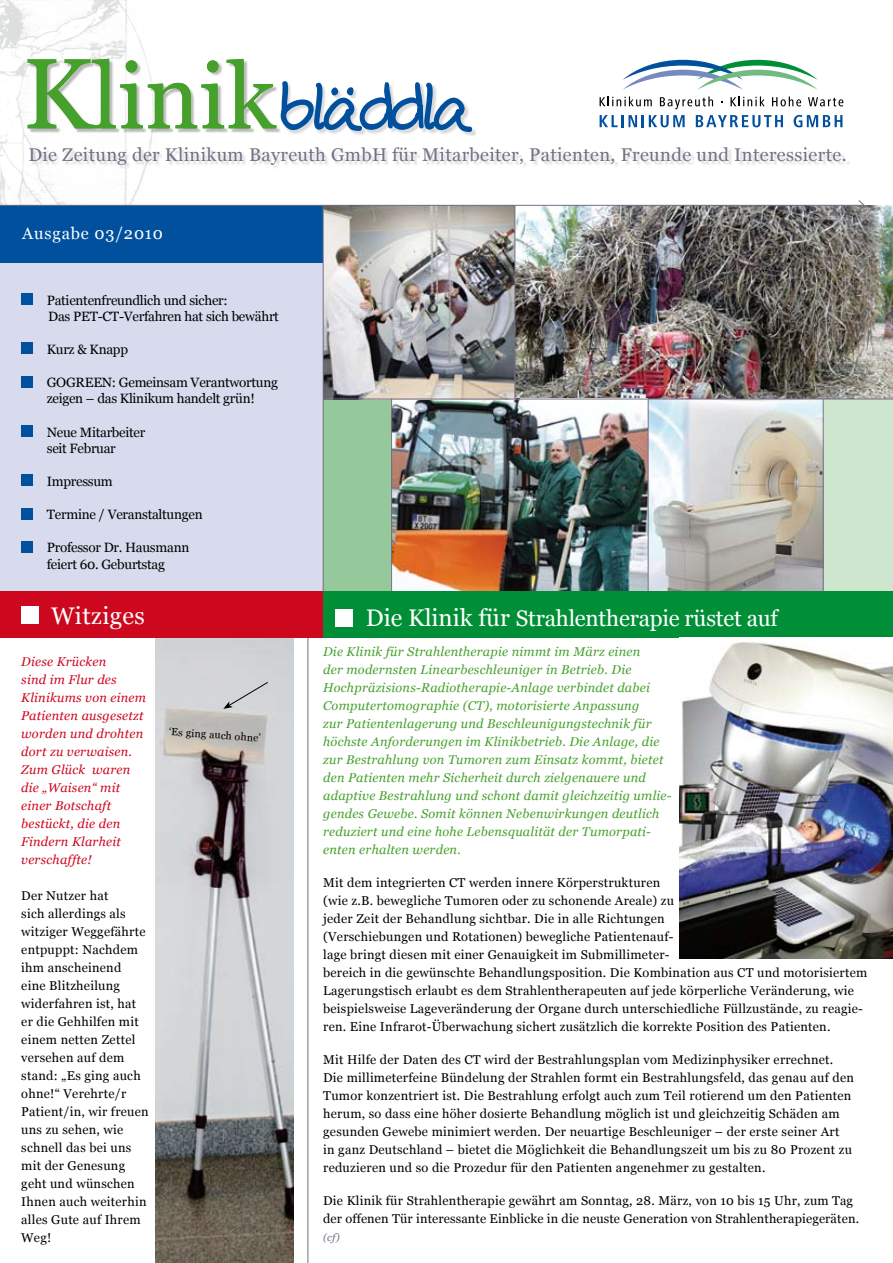
<style>
.page{position:relative;width:893px;height:1263px;background:#fff}
.page>*{position:absolute;margin:0;border:0;box-sizing:border-box;transform-origin:0 0}
.t1{font:91.95px "Georgia";color:#45a12b}
.t2{font:24px "Georgia";letter-spacing:.02em;color:#fff}
.t3{font:22.5px "Georgia";letter-spacing:-.01em;color:#fff}
.t4{font:18.45px "Georgia";letter-spacing:.02em;color:#736f85}
.t5{font:16.5px "Georgia";letter-spacing:.05em;color:#fff}
.t6{font:13.5px/16.2px "Georgia";letter-spacing:-.02em;color:#000}
.t7{font:12.75px/18px "Georgia";letter-spacing:.02em;color:#000}
.t8{font:italic 12.75px/18px "Georgia";letter-spacing:.02em;color:#45a12b}
.t9{font:italic 12.75px/18px "Georgia";letter-spacing:.02em;color:#cd071e}
.t10{font:10.5px "Georgia";color:#000}
.t11{font:italic 10.5px "Georgia";color:#736f85}
.s1{font-size:99.6px}
.s2{font-size:24px}
</style>
<div class="page">
<img style="left:156px;top:638px;width:137px;height:625px">
<hr style="left:308px;top:594px;width:1px;height:669px;background:#736f85">
<img style="left:0;top:0;width:158px;height:205px">
<div style="left:323px;top:206px;width:570px;height:385px;background:#cee5ce"></div>
<div style="left:0;top:205px;width:323px;height:392px;background:#d7dbed"></div>
<div style="left:323px;top:206px;width:200px;height:385px;background:#95c89a"></div>
<div style="left:0;top:205px;width:323px;height:57px;background:#00509d"></div>
<div style="left:21px;top:293px;width:12px;height:12px;background:#00509d"></div>
<div style="left:21px;top:343px;width:12px;height:11px;background:#00509d"></div>
<div style="left:21px;top:376px;width:12px;height:11px;background:#00509d"></div>
<div style="left:21px;top:425px;width:12px;height:12px;background:#00509d"></div>
<div style="left:21px;top:475px;width:12px;height:11px;background:#00509d"></div>
<div style="left:21px;top:508px;width:12px;height:11px;background:#00509d"></div>
<div style="left:21px;top:541px;width:12px;height:11px;background:#00509d"></div>
<img style="left:324px;top:205px;width:569px;height:194px">
<img style="left:649px;top:400px;width:174px;height:191px">
<img style="left:392px;top:400px;width:256px;height:191px">
<hr style="left:391px;top:399px;width:1px;height:192px;background:#736f85">
<hr style="left:0;top:205px;width:864px;height:1px;background:#736f85">
<svg style="left:858px;top:200px;width:7px;height:11px"></svg>
<hr style="left:823px;top:399px;width:1px;height:192px;background:#736f85">
<hr style="left:648px;top:399px;width:1px;height:192px;background:#736f85">
<hr style="left:323px;top:399px;width:570px;height:1px;background:#736f85">
<hr style="left:323px;top:205px;width:1px;height:386px;background:#736f85">
<svg style="left:600px;top:115px;width:85px;height:12px"></svg>
<svg style="left:696px;top:115px;width:87px;height:12px"></svg>
<svg style="left:794px;top:115px;width:48px;height:12px"></svg>
<svg style="left:600px;top:59px;width:243px;height:50px"></svg>
<div style="left:30px;top:149px;width:820px;height:21px;background:#000;opacity:.15"></div>
<div style="left:282px;top:82px;width:195px;height:55px;background:#000;opacity:.15"></div>
<svg style="left:281px;top:81px;width:191px;height:51px"></svg>
<div style="left:29px;top:60px;width:252px;height:73px;background:#000;opacity:.15"></div>
<hr style="left:514px;top:205px;width:1px;height:194px;background:#736f85">
<div style="left:0;top:592px;width:327px;height:46px;background:#cd071e"></div>
<div style="left:21px;top:606px;width:17px;height:17px;background:#fff"></div>
<div style="left:323px;top:591px;width:570px;height:47px;background:#008f36"></div>
<div style="left:336px;top:609px;width:17px;height:17px;background:#fff"></div>
<img style="left:679px;top:642px;width:214px;height:317px">
<svg style="left:223px;top:682px;width:45px;height:27px"></svg>
<h1 class="t1" style="left:23px;top:44px;width:254px"><span class="s1">K</span>linik</h1>
<h3 class="t4" style="left:28px;top:144px;width:820px">Die Zeitung der Klinikum Bayreuth GmbH für Mitarbeiter, Patienten, Freunde und Interessierte.</h3>
<p class="t5" style="left:22px;top:224px;width:142px">Ausgabe 03/2010</p>
<p class="t6" style="left:47px;top:292px;width:234px">Patientenfreundlich und sicher:<br>Das PET-CT-Verfahren hat sich bewährt</p>
<p class="t6" style="left:47px;top:341px;width:83px">Kurz &amp; Knapp</p>
<p class="t6" style="left:47px;top:374px;width:233px">GOGREEN: Gemeinsam Verantwortung zeigen – das Klinikum handelt grün!</p>
<p class="t6" style="left:47px;top:424px;width:100px">Neue Mitarbeiter seit Februar</p>
<p class="t6" style="left:47px;top:473px;width:68px">Impressum</p>
<p class="t6" style="left:47px;top:506px;width:157px">Termine / Veranstaltungen</p>
<p class="t6" style="left:47px;top:540px;width:144px">Professor Dr. Hausmann feiert 60. Geburtstag</p>
<h2 class="t2" style="left:51px;top:602px;width:95px">Witziges</h2>
<p class="t9" style="left:21px;top:652px;width:126px">Diese Krücken<br>sind im Flur des<br>Klinikums von einem<br>Patienten ausgesetzt worden und drohten dort zu verwaisen.<br>Zum Glück waren die „Waisen“ mit einer Botschaft bestückt, die den<br>Findern Klarheit verschaffte!</p>
<p class="t7" style="left:21px;top:886px;width:129px">Der Nutzer hat<br>sich allerdings als witziger Weggefährte entpuppt: Nachdem ihm anscheinend eine Blitzheilung widerfahren ist, hat er die Gehhilfen mit einem netten Zettel versehen auf dem stand: „Es ging auch ohne!“ Verehrte/r<br>Patient/in, wir freuen uns zu sehen, wie schnell das bei uns mit der Genesung geht und wünschen<br>Ihnen auch weiterhin alles Gute auf Ihrem<br>Weg!</p>
<p class="t10" style="left:169px;top:725px;width:94px;rotate:4deg">‘Es ging auch ohne’</p>
<h3 class="t3" style="left:366px;top:606px;width:414px"><span class="s2">Die Klinik für</span> Strahlentherapie rüstet auf</h3>
<p class="t8" style="left:323px;top:643px;width:350px">Die Klinik für Strahlentherapie nimmt im März einen<br>der modernsten Linearbeschleuniger in Betrieb. Die Hochpräzisions-Radiotherapie-Anlage verbindet dabei Computertomographie (CT), motorisierte Anpassung<br>zur Patientenlagerung und Beschleunigungstechnik für höchste Anforderungen im Klinikbetrieb. Die Anlage, die zur Bestrahlung von Tumoren zum Einsatz kommt, bietet den Patienten mehr Sicherheit durch zielgenauere und adaptive Bestrahlung und schont damit gleichzeitig umlie&shy;gendes Gewebe. Somit können Nebenwirkungen deutlich reduziert und eine hohe Lebensqualität der Tumorpati&shy;enten erhalten werden.</p>
<p class="t7" style="left:323px;top:874px;width:546px">Mit dem integrierten CT werden innere Körperstrukturen<br>(wie z.B. bewegliche Tumoren oder zu schonende Areale) zu<br>jeder Zeit der Behandlung sichtbar. Die in alle Richtungen<br>(Verschiebungen und Rotationen) bewegliche Patientenauf-<br>lage bringt diesen mit einer Genauigkeit im Submillimeter-<br>bereich in die gewünschte Behandlungsposition. Die Kombination aus CT und motorisiertem Lagerungstisch erlaubt es dem Strahlentherapeuten auf jede körperliche Veränderung, wie beispielsweise Lageveränderung der Organe durch unterschiedliche Füllzustände, zu reagie&shy;ren. Eine Infrarot-Überwachung sichert zusätzlich die korrekte Position des Patienten.</p>
<p class="t7" style="left:323px;top:1051px;width:532px">Mit Hilfe der Daten des CT wird der Bestrahlungsplan vom Medizinphysiker errechnet.<br>Die millimeterfeine Bündelung der Strahlen formt ein Bestrahlungsfeld, das genau auf den Tumor konzentriert ist. Die Bestrahlung erfolgt auch zum Teil rotierend um den Patienten herum, so dass eine höher dosierte Behandlung möglich ist und gleichzeitig Schäden am gesunden Gewebe minimiert werden. Der neuartige Beschleuniger – der erste seiner Art in ganz Deutschland – bietet die Möglichkeit die Behandlungszeit um bis zu 80 Prozent zu reduzieren und so die Prozedur für den Patienten angenehmer zu gestalten.</p>
<p class="t7" style="left:323px;top:1192px;width:537px">Die Klinik für Strahlentherapie gewährt am Sonntag, 28. März, von 10 bis 15 Uhr, zum Tag der offenen Tür interessante Einblicke in die neuste Generation von Strahlentherapiegeräten.</p>
<p class="t11" style="left:323px;top:1231px;width:18px">(cf)</p>
</div>
